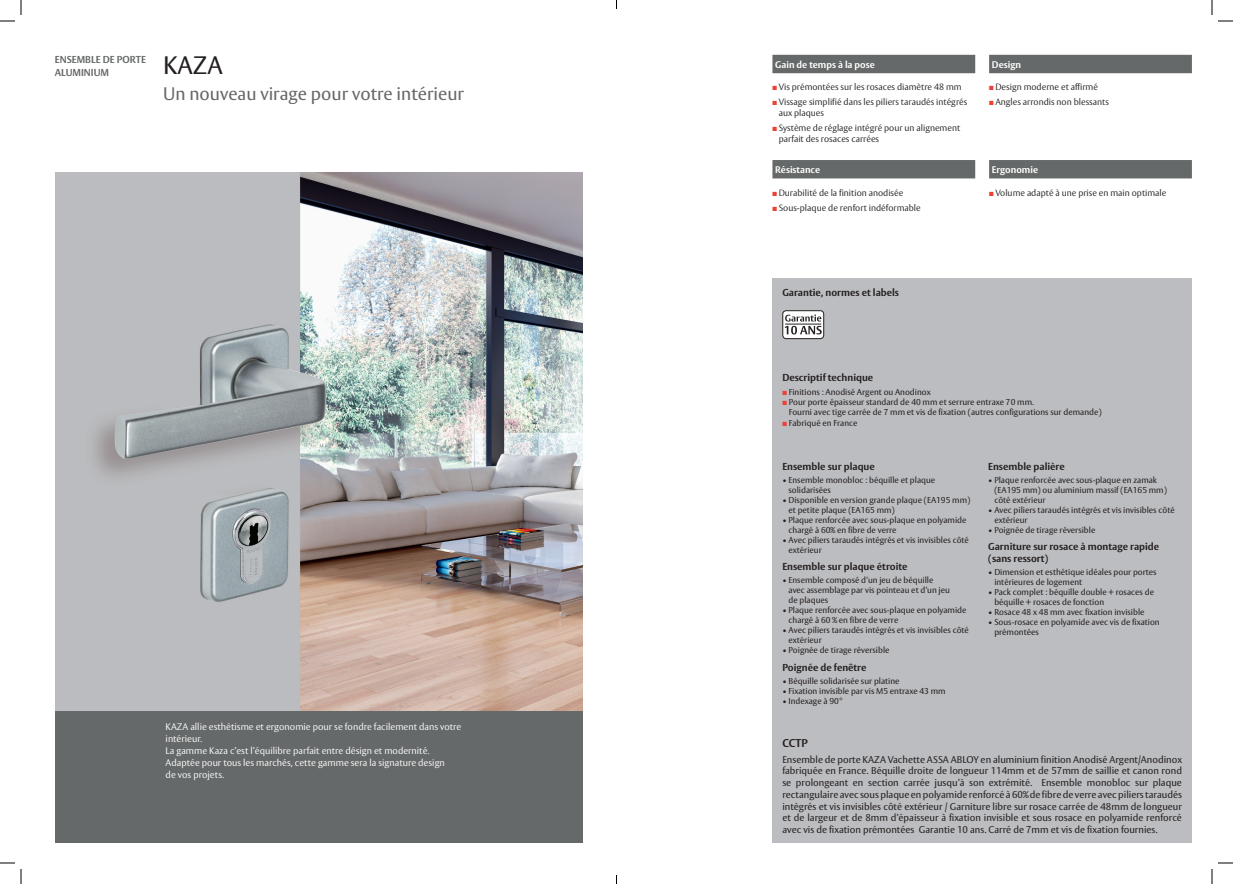
<style>
.page{position:relative;width:1233px;height:884px;background:#fff}
.page>*{position:absolute;margin:0;border:0;box-sizing:border-box;transform-origin:0 0}
.t1{font:25px "ASSA Vesta";color:#231f20}
.t2{font:18px "ASSA Vesta";color:#666969}
.t3{font:700 11.2px "ASSA Vesta";color:#231f20}
.t4{font:700 10px/12px "ASSA Vesta";color:#231f20}
.t5{font:700 10px/13.4px "ASSA Vesta";color:#666969}
.t6{font:9.8px/11.8px "ASSA Vesta";color:#231f20;text-align:justify}
.t7{font:300 9.5px/12px "ASSA Vesta";color:#fff}
.t8{font:700 9.5px "ASSA Vesta";color:#fff}
.t9{font:300 9px/10.8px "ASSA Vesta";color:#231f20}
.t10{font:8.5px/10px "ASSA Vesta";color:#231f20}
.s1{color:#ee4135}
</style>
<div class="page">
<img style="left:55px;top:172px;width:527px;height:540px">
<div style="left:55px;top:712px;width:527px;height:131px;background:#666969"></div>
<div style="left:772px;top:55px;width:203px;height:18px;background:#666969"></div>
<div style="left:772px;top:160px;width:203px;height:18px;background:#666969"></div>
<div style="left:989px;top:55px;width:202px;height:18px;background:#666969"></div>
<div style="left:989px;top:160px;width:202px;height:18px;background:#666969"></div>
<div style="left:772px;top:278px;width:419px;height:565px;background:#bcbdc0"></div>
<div style="left:782px;top:311px;width:41px;height:28px;background:#fff;border-radius:3px"></div>
<div style="left:782px;top:310px;width:42px;height:29px;border:1px solid #231f20;border-radius:3px"></div>
<svg style="left:785px;top:314px;width:36px;height:20px"></svg>
<svg style="left:1218px;top:20px;width:15px;height:2px"></svg>
<svg style="left:1218px;top:862px;width:15px;height:2px"></svg>
<svg style="left:0;top:0;width:22px;height:22px"></svg>
<svg style="left:0;top:862px;width:22px;height:22px"></svg>
<svg style="left:1211px;top:0;width:1px;height:15px"></svg>
<svg style="left:1211px;top:869px;width:1px;height:15px"></svg>
<p class="t5" style="left:55px;top:53px;width:93px">ENSEMBLE DE PORTE<br>ALUMINIUM</p>
<h1 class="t1" style="left:163px;top:50px;width:61px">KAZA</h1>
<h2 class="t2" style="left:163px;top:83px;width:302px">Un nouveau virage pour votre intérieur</h2>
<p class="t7" style="left:166px;top:721px;width:297px">KAZA allie esthétisme et ergonomie pour se fondre facilement dans votre intérieur.<br>La gamme Kaza c’est l’équilibre parfait entre désign et modernité.<br>Adaptée pour tous les marchés, cette gamme sera la signature design<br>de vos projets.</p>
<p class="t8" style="left:775px;top:58px;width:101px">Gain de temps à la pose</p>
<p class="t9" style="left:772px;top:82px;width:191px"><span class="s1">■</span> Vis prémontées sur les rosaces diamètre 48 mm</p>
<p class="t9" style="left:778px;top:97px;width:190px;text-indent:-6px"><span class="s1">■</span> Vissage simplifié dans les piliers taraudés intégrés aux plaques</p>
<p class="t9" style="left:778px;top:123px;width:183px;text-indent:-6px"><span class="s1">■</span> Système de réglage intégré pour un alignement parfait des rosaces carrées</p>
<p class="t8" style="left:775px;top:164px;width:46px">Résistance</p>
<p class="t9" style="left:772px;top:187px;width:132px"><span class="s1">■</span> Durabilité de la finition anodisée</p>
<p class="t9" style="left:772px;top:202px;width:150px"><span class="s1">■</span> Sous-plaque de renfort indéformable</p>
<p class="t8" style="left:992px;top:58px;width:30px">Design</p>
<p class="t9" style="left:989px;top:82px;width:110px"><span class="s1">■</span> Design moderne et affirmé</p>
<p class="t9" style="left:989px;top:97px;width:121px"><span class="s1">■</span> Angles arrondis non blessants</p>
<p class="t8" style="left:992px;top:164px;width:48px">Ergonomie</p>
<p class="t9" style="left:989px;top:187px;width:179px"><span class="s1">■</span> Volume adapté à une prise en main optimale</p>
<p class="t4" style="left:782px;top:287px;width:118px">Garantie, normes et labels</p>
<p class="t4" style="left:782px;top:372px;width:92px">Descriptif technique</p>
<p class="t10" style="left:782px;top:387px;width:150px"><span class="s1">■</span> Finitions : Anodisé Argent ou Anodinox</p>
<p class="t10" style="left:788px;top:397px;width:314px;text-indent:-6px"><span class="s1">■</span> Pour porte épaisseur standard de 40 mm et serrure entraxe 70 mm.<br>Fourni avec tige carrée de 7 mm et vis de fixation (autres configurations sur demande)</p>
<p class="t10" style="left:782px;top:418px;width:77px"><span class="s1">■</span> Fabriqué en France</p>
<p class="t4" style="left:782px;top:461px;width:94px">Ensemble sur plaque</p>
<p class="t10" style="left:788px;top:475px;width:148px;text-indent:-6px">• Ensemble monobloc : béquille et plaque solidarisées</p>
<p class="t10" style="left:788px;top:495px;width:183px;text-indent:-6px">• Disponible en version grande plaque (EA195 mm) et petite plaque (EA165 mm)</p>
<p class="t10" style="left:788px;top:515px;width:179px;text-indent:-6px">• Plaque renforcée avec sous-plaque en polyamide chargé à 60% en fibre de verre</p>
<p class="t10" style="left:788px;top:535px;width:182px;text-indent:-6px">• Avec piliers taraudés intégrés et vis invisibles côté extérieur</p>
<p class="t4" style="left:782px;top:561px;width:127px">Ensemble sur plaque étroite</p>
<p class="t10" style="left:788px;top:575px;width:163px;text-indent:-6px">• Ensemble composé d’un jeu de béquille avec assemblage par vis pointeau et d’un jeu de plaques</p>
<p class="t10" style="left:788px;top:605px;width:179px;text-indent:-6px">• Plaque renforcée avec sous-plaque en polyamide chargé à 60 % en fibre de verre</p>
<p class="t10" style="left:788px;top:625px;width:182px;text-indent:-6px">• Avec piliers taraudés intégrés et vis invisibles côté extérieur</p>
<p class="t10" style="left:782px;top:645px;width:109px">• Poignée de tirage réversible</p>
<p class="t4" style="left:782px;top:662px;width:86px">Poignée de fenêtre</p>
<p class="t10" style="left:782px;top:676px;width:119px">• Béquille solidarisée sur platine</p>
<p class="t10" style="left:782px;top:686px;width:165px">• Fixation invisible par vis M5 entraxe 43 mm</p>
<p class="t10" style="left:782px;top:696px;width:62px">• Indexage à 90°</p>
<p class="t4" style="left:988px;top:461px;width:78px">Ensemble palière</p>
<p class="t10" style="left:994px;top:475px;width:174px;text-indent:-6px">• Plaque renforcée avec sous-plaque en zamak (EA195 mm) ou aluminium massif (EA165 mm) côté extérieur</p>
<p class="t10" style="left:994px;top:505px;width:182px;text-indent:-6px">• Avec piliers taraudés intégrés et vis invisibles côté extérieur</p>
<p class="t10" style="left:988px;top:525px;width:109px">• Poignée de tirage réversible</p>
<p class="t4" style="left:988px;top:541px;width:172px">Garniture sur rosace à montage rapide (sans ressort)</p>
<p class="t10" style="left:994px;top:567px;width:164px;text-indent:-6px">• Dimension et esthétique idéales pour portes intérieures de logement</p>
<p class="t10" style="left:994px;top:587px;width:161px;text-indent:-6px">• Pack complet : béquille double + rosaces de béquille + rosaces de fonction</p>
<p class="t10" style="left:988px;top:607px;width:158px">• Rosace 48 x 48 mm avec fixation invisible</p>
<p class="t10" style="left:994px;top:617px;width:167px;text-indent:-6px">• Sous-rosace en polyamide avec vis de fixation prémontées</p>
<h3 class="t3" style="left:782px;top:736px;width:27px">CCTP</h3>
<p class="t6" style="left:782px;top:754px;width:401px">Ensemble de porte KAZA Vachette ASSA ABLOY en aluminium finition Anodisé Argent/Anodinox fabriquée en France. Béquille droite de longueur 114mm et de 57mm de saillie et canon rond se prolongeant en section carrée jusqu’à son extrémité. Ensemble monobloc sur plaque rectangulaire avec sous plaque en polyamide renforcé à 60% de fibre de verre avec piliers taraudés intégrés et vis invisibles côté extérieur / Garniture libre sur rosace carrée de 48mm de longueur et de largeur et de 8mm d’épaisseur à fixation invisible et sous rosace en polyamide renforcé avec vis de fixation prémontées Garantie 10 ans. Carré de 7mm et vis de fixation fournies.</p>
</div>
